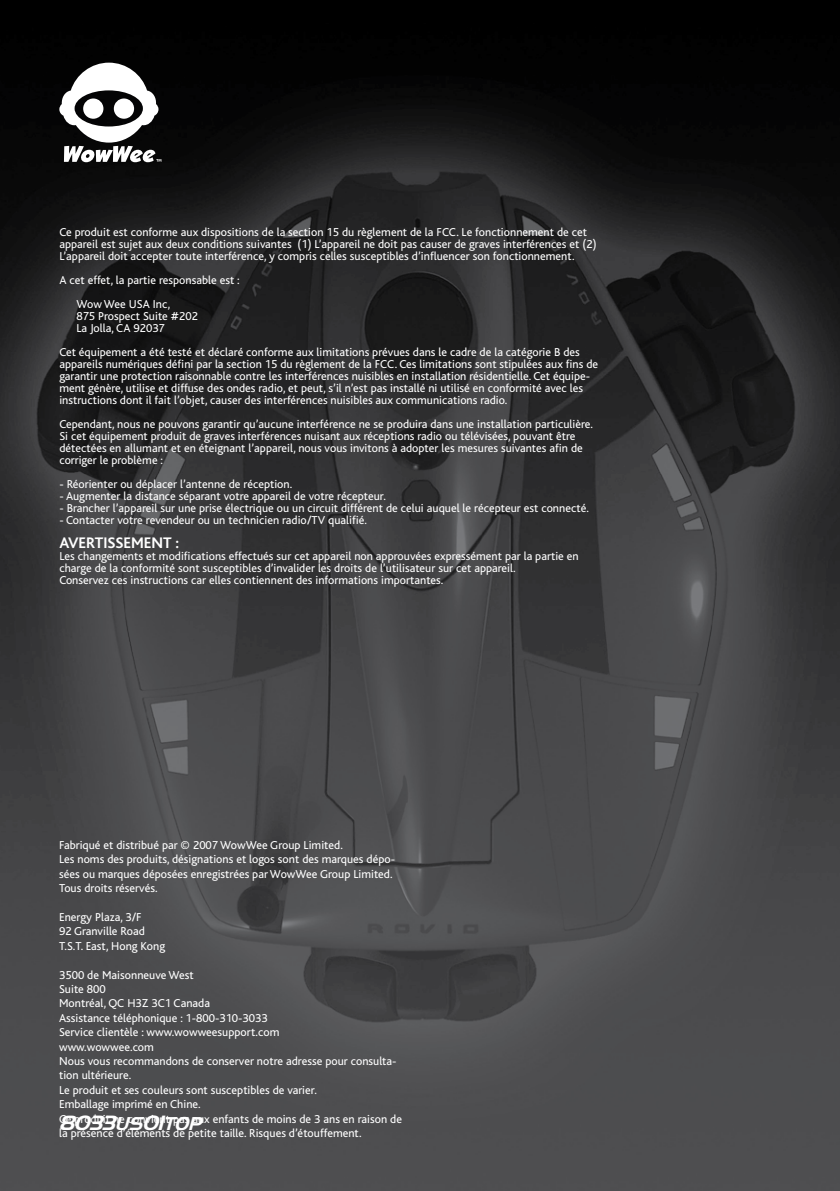
<style>
.page{position:relative;width:840px;height:1191px;background:#fff}
.page>*{position:absolute;margin:0;border:0;box-sizing:border-box;transform-origin:0 0}
.t1{font:italic 20px "Handel Gothic";color:#fff}
.t2{font:700 16px "Bliss";color:#fff}
.t3{font:12px/14.4px "Bliss";color:#fff}
.s1{font-size:18px}
</style>
<div class="page">
<img style="left:0;top:0;width:839px;height:1190px">
<svg style="left:59px;top:63px;width:102px;height:99px"></svg>
<p class="t3" style="left:59px;top:226px;width:538px;line-height:12px">Ce produit est conforme aux dispositions de la section 15 du règlement de la FCC. Le fonctionnement de cet appareil est sujet aux deux conditions suivantes (1) L’appareil ne doit pas causer de graves interférences et (2)<br>L’appareil doit accepter toute interférence, y compris celles susceptibles d’influencer son fonctionnement.</p>
<p class="t3" style="left:76px;top:268px;width:165px;line-height:24px;text-indent:-17px">A cet effet, la partie responsable est :<br>Wow Wee USA Inc,</p>
<p class="t3" style="left:76px;top:310px;width:123px;line-height:12px">875 Prospect Suite #202<br>La Jolla, CA 92037</p>
<p class="t3" style="left:59px;top:346px;width:540px;line-height:12px">Cet équipement a été testé et déclaré conforme aux limitations prévues dans le cadre de la catégorie B des appareils numériques défini par la section 15 du règlement de la FCC. Ces limitations sont stipulées aux fins de garantir une protection raisonnable contre les interférences nuisibles en installation résidentielle. Cet équipe&shy;ment génère, utilise et diffuse des ondes radio, et peut, s’il n’est pas installé ni utilisé en conformité avec les instructions dont il fait l’objet, causer des interférences nuisibles aux communications radio.</p>
<p class="t3" style="left:59px;top:418px;width:535px;line-height:12px">Cependant, nous ne pouvons garantir qu’aucune interférence ne se produira dans une installation particulière.<br>Si cet équipement produit de graves interférences nuisant aux réceptions radio ou télévisées, pouvant être détectées en allumant et en éteignant l’appareil, nous vous invitons à adopter les mesures suivantes afin de corriger le problème :</p>
<p class="t3" style="left:59px;top:477px;width:234px">- Réorienter ou déplacer l’antenne de réception.</p>
<p class="t3" style="left:59px;top:489px;width:328px">- Augmenter la distance séparant votre appareil de votre récepteur.</p>
<p class="t3" style="left:59px;top:501px;width:530px">- Brancher l’appareil sur une prise électrique ou un circuit différent de celui auquel le récepteur est connecté.</p>
<p class="t3" style="left:59px;top:513px;width:309px">- Contacter votre revendeur ou un technicien radio/TV qualifié.</p>
<h2 class="t2" style="left:59px;top:535px;width:121px">AVERTISSEMENT :</h2>
<p class="t3" style="left:59px;top:550px;width:520px;line-height:12px">Les changements et modifications effectués sur cet appareil non approuvées expressément par la partie en charge de la conformité sont susceptibles d’invalider les droits de l’utilisateur sur cet appareil.<br>Conservez ces instructions car elles contiennent des informations importantes.</p>
<p class="t3" style="left:59px;top:838px;width:337px">Fabriqué et distribué par © 2007 WowWee Group Limited.<br>Les noms des produits, désignations et logos sont des marques dépo&shy;sées ou marques déposées enregistrées par WowWee Group Limited.<br>Tous droits réservés.</p>
<p class="t3" style="left:59px;top:910px;width:107px">Energy Plaza, 3/F<br>92 Granville Road<br>T.S.T. East, Hong Kong</p>
<p class="t3" style="left:59px;top:967px;width:344px">3500 de Maisonneuve West<br>Suite 800<br>Montréal, QC H3Z 3C1 Canada<br>Assistance téléphonique : 1-800-310-3033<br>Service clientèle : www.wowweesupport.com<br>www.wowwee.com<br>Nous vous recommandons de conserver notre adresse pour consulta&shy;tion ultérieure.<br>Le produit et ses couleurs sont susceptibles de varier.<br>Emballage imprimé en Chine.<br>Ce produit ne convient pas aux enfants de moins de 3 ans en raison de la présence d’éléments de petite taille. Risques d’étouffement.</p>
<h1 class="t1" style="left:59px;top:1113px;width:144px">8033<span class="s1">US</span>01<span class="s1">TOP</span></h1>
</div>
